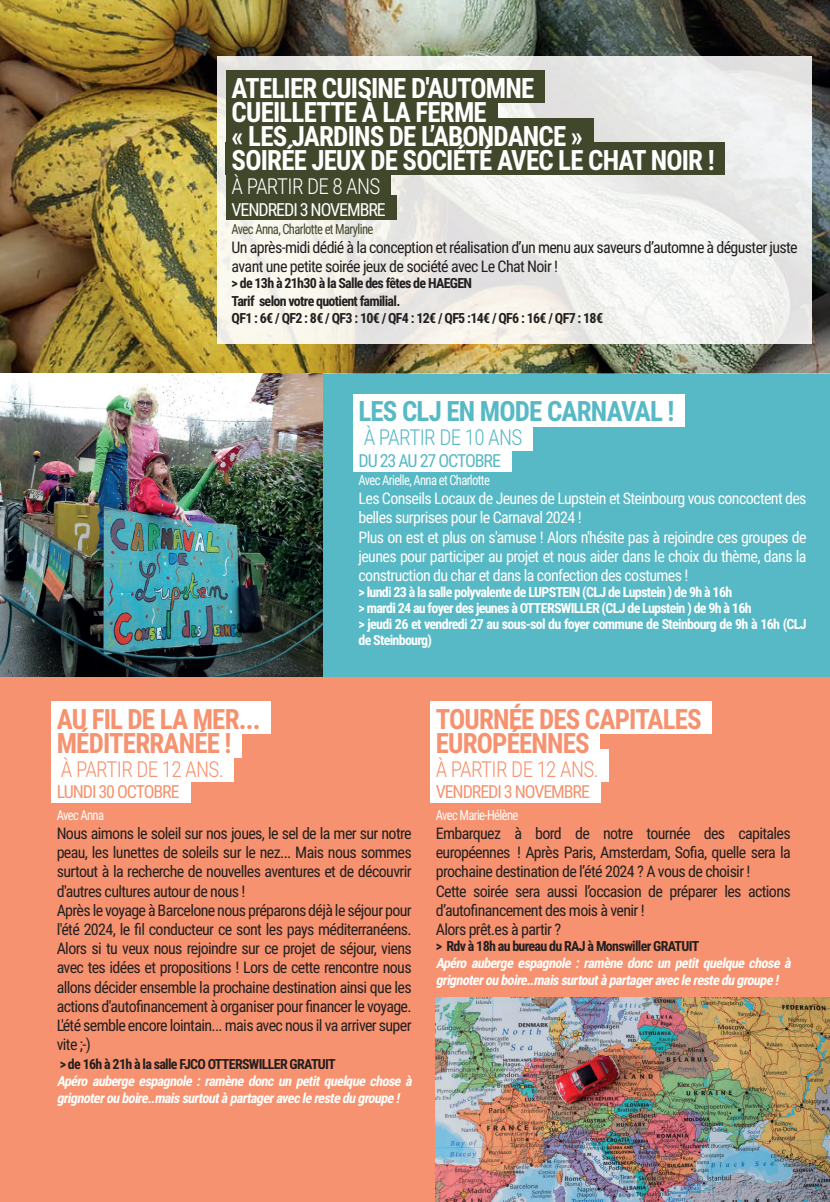
<style>
.page{position:relative;width:830px;height:1202px;background:#fff}
.page>*{position:absolute;margin:0;border:0;box-sizing:border-box;transform-origin:0 0}
.t1{font:700 28px/24px "Roboto Condensed";letter-spacing:-.03em;color:#fff;scale:.96 1}
.t2{font:700 28px/24px "Roboto Condensed";letter-spacing:-.03em;color:#f6926f;scale:.96 1}
.t3{font:700 28px "Roboto Condensed";letter-spacing:-.03em;color:#57b9c5;scale:.96 1}
.t4{font:300 22px "Roboto Condensed";letter-spacing:-.03em;color:#f6926f;scale:.96 1}
.t5{font:300 22px "Roboto Condensed";letter-spacing:-.03em;color:#57b9c5;scale:.96 1}
.t6{font:300 22px "Roboto Condensed";letter-spacing:-.03em;color:#fff;scale:.96 1}
.t7{font:18px "Roboto Condensed";letter-spacing:-.06em;color:#f6926f}
.t8{font:18px "Roboto Condensed";letter-spacing:-.06em;color:#fff}
.t9{font:18px "Roboto Condensed";letter-spacing:-.06em;color:#57b9c5}
.t10{font:16px/19.2px "Roboto Condensed";letter-spacing:-.04em;color:#231f20}
.t11{font:16px/19.2px "Roboto Condensed";letter-spacing:-.04em;color:#fff}
.t12{font:italic 700 14px/16.8px "Roboto Condensed";color:#fff}
.t13{font:700 14px/16px "Roboto Condensed";letter-spacing:-.05em;color:#fff}
.t14{font:700 14px/17.4px "Roboto Condensed";letter-spacing:-.05em;color:#231f20}
.t15{font:14px "Roboto Condensed";letter-spacing:-.05em;color:#fff;scale:.9 1}
.t16{font:14px "Roboto Condensed";letter-spacing:-.05em;color:#41472b;scale:.9 1}
</style>
<div class="page">
<div style="left:0;top:676px;width:829px;height:526px;background:#f6926f"></div>
<img style="left:435px;top:998px;width:394px;height:204px">
<div style="left:0;top:374px;width:829px;height:302px;background:#57b9c5"></div>
<img style="left:0;top:0;width:829px;height:374px">
<img style="left:218px;top:57px;width:593px;height:286px">
<div style="left:353px;top:394px;width:331px;height:32px;background:#fff"></div>
<div style="left:353px;top:418px;width:179px;height:32px;background:#fff"></div>
<div style="left:353px;top:447px;width:158px;height:25px;background:#fff"></div>
<div style="left:51px;top:701px;width:220px;height:32px;background:#fff"></div>
<div style="left:51px;top:725px;width:191px;height:32px;background:#fff"></div>
<div style="left:51px;top:749px;width:183px;height:32px;background:#fff"></div>
<div style="left:51px;top:771px;width:139px;height:32px;background:#fff"></div>
<div style="left:430px;top:701px;width:282px;height:32px;background:#fff"></div>
<div style="left:430px;top:725px;width:170px;height:32px;background:#fff"></div>
<div style="left:430px;top:749px;width:178px;height:32px;background:#fff"></div>
<div style="left:430px;top:771px;width:170px;height:32px;background:#fff"></div>
<div style="left:226px;top:71px;width:318px;height:32px;background:#41472b"></div>
<div style="left:226px;top:95px;width:271px;height:32px;background:#41472b"></div>
<div style="left:226px;top:119px;width:367px;height:32px;background:#41472b"></div>
<div style="left:226px;top:143px;width:499px;height:32px;background:#41472b"></div>
<div style="left:226px;top:167px;width:164px;height:32px;background:#41472b"></div>
<div style="left:226px;top:195px;width:170px;height:25px;background:#41472b"></div>
<img style="left:0;top:374px;width:322px;height:302px">
<h1 class="t1" style="left:231px;top:75px;width:504px">ATELIER CUISINE D'AUTOMNE<br>CUEILLETTE À LA FERME<br>« LES JARDINS DE L’ABONDANCE »<br>SOIRÉE JEUX DE SOCIÉTÉ AVEC LE CHAT NOIR !</h1>
<h2 class="t6" style="left:231px;top:171px;width:157px">À PARTIR DE 8 ANS</h2>
<p class="t8" style="left:231px;top:197px;width:156px">VENDREDI 3 NOVEMBRE</p>
<p class="t16" style="left:231px;top:219px;width:159px">Avec Anna, Charlotte et Maryline</p>
<p class="t10" style="left:231px;top:237px;width:567px">Un après-midi dédié à la conception et réalisation d’un menu aux saveurs d’automne à déguster juste avant une petite soirée jeux de société avec Le Chat Noir !</p>
<p class="t14" style="left:231px;top:274px;width:373px">&gt; de 13h à 21h30 à la Salle des fêtes de HAEGEN<br>Tarif selon votre quotient familial.<br>QF1 : 6€ / QF2 : 8€ / QF3 : 10€ / QF4 : 12€ / QF5 :14€ / QF6 : 16€ / QF7 : 18€</p>
<h1 class="t3" style="left:358px;top:392px;width:330px">LES CLJ EN MODE CARNAVAL !</h1>
<h2 class="t5" style="left:364px;top:422px;width:167px">À PARTIR DE 10 ANS</h2>
<p class="t9" style="left:358px;top:448px;width:144px">DU 23 AU 27 OCTOBRE</p>
<p class="t15" style="left:358px;top:470px;width:147px">Avec Arielle, Anna et Charlotte</p>
<p class="t11" style="left:358px;top:488px;width:449px">Les Conseils Locaux de Jeunes de Lupstein et Steinbourg vous concoctent des belles surprises pour le Carnaval 2024 !<br>Plus on est et plus on s'amuse ! Alors n'hésite pas à rejoindre ces groupes de jeunes pour participer au projet et nous aider dans le choix du thème, dans la construction du char et dans la confection des costumes !</p>
<p class="t13" style="left:358px;top:583px;width:449px">&gt; lundi 23 à la salle polyvalente de LUPSTEIN (CLJ de Lupstein ) de 9h à 16h<br>&gt; mardi 24 au foyer des jeunes à OTTERSWILLER (CLJ de Lupstein ) de 9h à 16h<br>&gt; jeudi 26 et vendredi 27 au sous-sol du foyer commune de Steinbourg de 9h à 16h (CLJ de Steinbourg)</p>
<h1 class="t2" style="left:57px;top:705px;width:214px">AU FIL DE LA MER...<br>MÉDITERRANÉE !</h1>
<h2 class="t4" style="left:61px;top:753px;width:171px">À PARTIR DE 12 ANS.</h2>
<p class="t7" style="left:57px;top:779px;width:124px">LUNDI 30 OCTOBRE</p>
<p class="t15" style="left:57px;top:805px;width:54px">Avec Anna</p>
<p class="t10" style="left:57px;top:823px;width:356px">Nous aimons le soleil sur nos joues, le sel de la mer sur notre peau, les lunettes de soleils sur le nez... Mais nous sommes surtout à la recherche de nouvelles aventures et de découvrir d'autres cultures autour de nous !<br>Après le voyage à Barcelone nous préparons déjà le séjour pour l'été 2024, le fil conducteur ce sont les pays méditerranéens.<br>Alors si tu veux nous rejoindre sur ce projet de séjour, viens avec tes idées et propositions ! Lors de cette rencontre nous allons décider ensemble la prochaine destination ainsi que les actions d'autofinancement à organiser pour financer le voyage.<br>L'été semble encore lointain... mais avec nous il va arriver super vite ;-)</p>
<p class="t14" style="left:60px;top:1055px;width:277px">&gt; de 16h à 21h à la salle FJCO OTTERSWILLER GRATUIT</p>
<p class="t12" style="left:57px;top:1072px;width:360px">Apéro auberge espagnole : ramène donc un petit quelque chose à grignoterouboire..maissurtoutàpartageraveclerestedugroupe!</p>
<h1 class="t2" style="left:435px;top:705px;width:278px">TOURNÉE DES CAPITALES<br>EUROPÉENNES</h1>
<h2 class="t4" style="left:435px;top:753px;width:171px">À PARTIR DE 12 ANS.</h2>
<p class="t7" style="left:435px;top:779px;width:156px">VENDREDI 3 NOVEMBRE</p>
<p class="t15" style="left:435px;top:805px;width:93px">Avec Marie-Hélène</p>
<p class="t10" style="left:435px;top:823px;width:356px">Embarquez à bord de notre tournée des capitales européennes ! Après Paris, Amsterdam, Sofia, quelle sera la prochaine destination de l’été 2024 ? A vous de choisir !<br>Cette soirée sera aussi l’occasion de préparer les actions d’autofinancement des mois à venir !<br>Alors prêt.es à partir ?</p>
<p class="t14" style="left:435px;top:937px;width:265px">&gt; Rdv à 18h au bureau du RAJ à Monswiller GRATUIT</p>
<p class="t12" style="left:435px;top:954px;width:360px">Apéro auberge espagnole : ramène donc un petit quelque chose à grignoterouboire..maissurtoutàpartageraveclerestedugroupe!</p>
</div>
